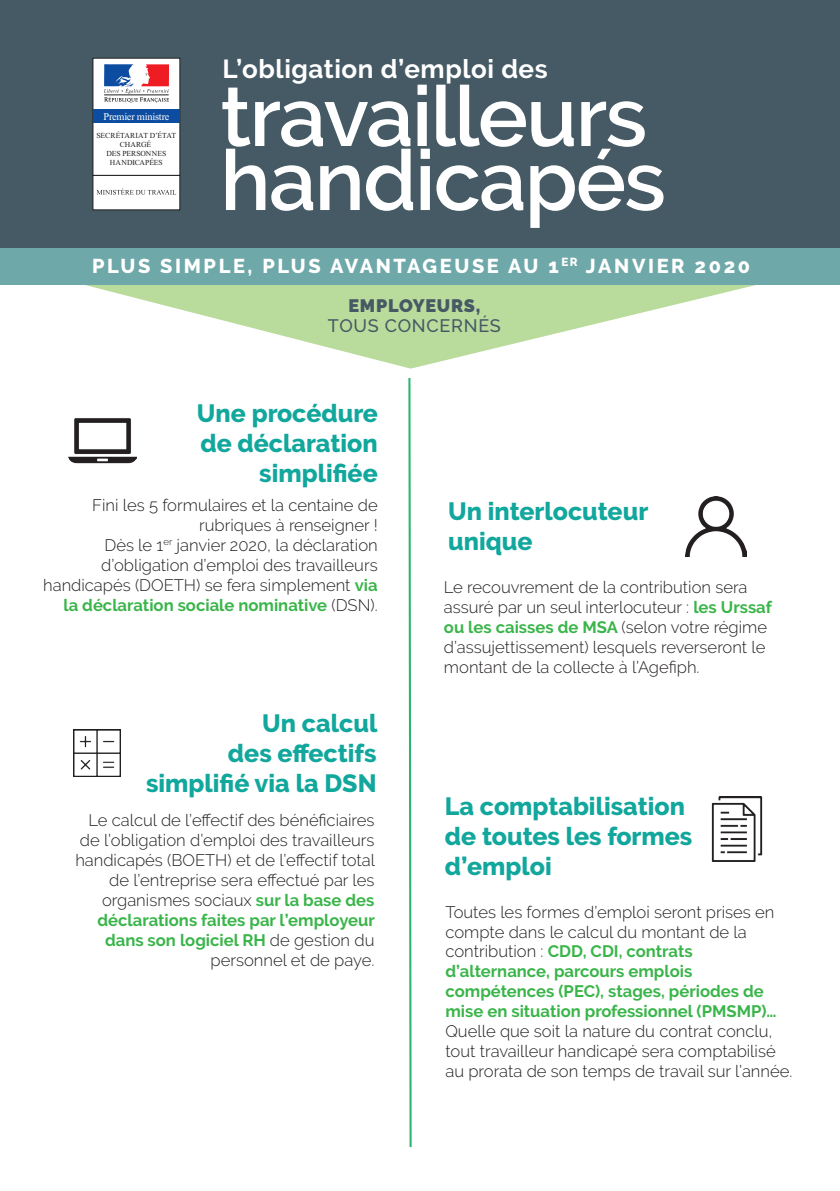
<style>
.page{position:relative;width:840px;height:1191px;background:#fff}
.page>*{position:absolute;margin:0;border:0;box-sizing:border-box;transform-origin:0 0}
.COURANT_2{font:600 84px "Raleway";letter-spacing:-.02em;color:#fff}
.COURANT_2-2{font:700 26px "Raleway";letter-spacing:.02em;color:#fff}
.t1{font:800 25px/30px "Raleway";color:#12a79d;text-align:right}
.COURANT_2-3{font:800 20px "Raleway";letter-spacing:.13em;color:#fff}
.COURANT_2-4{font:500 18px "Raleway";letter-spacing:.04em;color:#455a64}
.COURANT_2-5{font:900 18px "Raleway";letter-spacing:.04em;color:#455a64}
.t2{font:300 16.6px/20px "Raleway";color:#231f20;text-align:right}
.t3{font:10.4px "Times New Roman";letter-spacing:-.02em;color:#fff}
.t4{font:7.6px/9.2px "Times New Roman";letter-spacing:-.01em;color:#231f20;text-align:center}
.s1{font-weight:700;color:#3ab54a}
</style>
<div class="page">
<div style="left:0;top:0;width:839px;height:278px;background:#455a64"></div>
<svg style="left:408px;top:378px;width:4px;height:770px"></svg>
<img style="left:685px;top:496px;width:61px;height:61px">
<img style="left:74px;top:729px;width:46px;height:47px">
<img style="left:68px;top:418px;width:68px;height:46px">
<img style="left:711px;top:796px;width:52px;height:65px">
<div style="left:93px;top:58px;width:87px;height:117px;background:#fff"></div>
<div style="left:92px;top:58px;width:88px;height:118px;border:1px solid #231f20"></div>
<div style="left:93px;top:110px;width:86px;height:13px;background:#0d4da1"></div>
<svg style="left:104px;top:64px;width:65px;height:39px"></svg>
<div style="left:92px;top:175px;width:88px;height:35px;background:#fff;border:1px solid #231f20"></div>
<svg style="left:97px;top:188px;width:79px;height:7px"></svg>
<svg style="left:85px;top:285px;width:671px;height:84px"></svg>
<div style="left:0;top:248px;width:839px;height:37px;background:#6fa8a9"></div>
<p class="t3" style="left:103px;top:109px;width:67px">Premier ministre</p>
<p class="t4" style="left:96px;top:130px;width:81px">SECRÉTARIAT D’ÉTAT<br>CHARGÉ<br>DES PERSONNES<br>HANDICAPÉES</p>
<p class="COURANT_2-2" style="left:222px;top:54px;width:326px">L’obligation d’emploi des</p>
<p class="COURANT_2" style="left:220px;top:68px;width:428px">travailleurs</p>
<p class="COURANT_2" style="left:220px;top:132px;width:447px">handicapés</p>
<p class="COURANT_2-3" style="left:92px;top:254px;width:659px">PLUS SIMPLE, PLUS AVANTAGEUSE AU 1<sup>ER</sup> JANVIER 2020</p>
<p class="COURANT_2-5" style="left:348px;top:295px;width:133px">EMPLOYEURS,</p>
<p class="COURANT_2-4" style="left:328px;top:315px;width:174px">TOUS CONCERNÉS</p>
<p class="t1" style="left:197px;top:398px;width:182px">Une procédure de déclaration simplifiée</p>
<p class="t2" style="left:43px;top:495px;width:336px">Fini les 5 formulaires et la centaine de rubriques à renseigner !<br>Dès le 1<sup>er</sup> janvier 2020, la déclaration d’obligation d’emploi des travailleurs handicapés (DOETH) se fera simplement <span class="s1">via la déclaration sociale nominative</span> (DSN).</p>
<p class="t1" style="left:146px;top:708px;width:233px">Un calcul<br>des effectifs simplifié via la DSN</p>
<p class="t2" style="left:75px;top:810px;width:301px">Le calcul de l’effectif des bénéficiaires de l’obligation d’emploi des travailleurs handicapés (BOETH) et de l’effectif total de l’entreprise sera effectué par les organismes sociaux <span class="s1">sur la base des déclarations faites par l’employeur dans son logiciel RH</span> de gestion du personnel et de paye.</p>
<p class="t1" style="left:448px;top:496px;width:201px;text-align:left">Un interlocuteur unique</p>
<p class="t2" style="left:443px;top:577px;width:329px;text-align:left">Le recouvrement de la contribution sera assuré par un seul interlocuteur : <span class="s1">les Urssaf ou les caisses de MSA</span> (selon votre régime d’assujettissement) lesquels reverseront le montant de la collecte à l’Agefiph.</p>
<p class="t1" style="left:444px;top:791px;width:249px;text-align:left">La comptabilisation de toutes les formes d’emploi</p>
<p class="t2" style="left:445px;top:901px;width:348px;text-align:left">Toutes les formes d’emploi seront prises en compte dans le calcul du montant de la contribution : <span class="s1">CDD, CDI, contrats d’alternance, parcours emplois compétences (PEC), stages, périodes de mise en situation professionnel (PMSMP)… </span>Quelle que soit la nature du contrat conclu, tout travailleur handicapé sera comptabilisé au prorata de son temps de travail sur l’année.</p>
</div>
